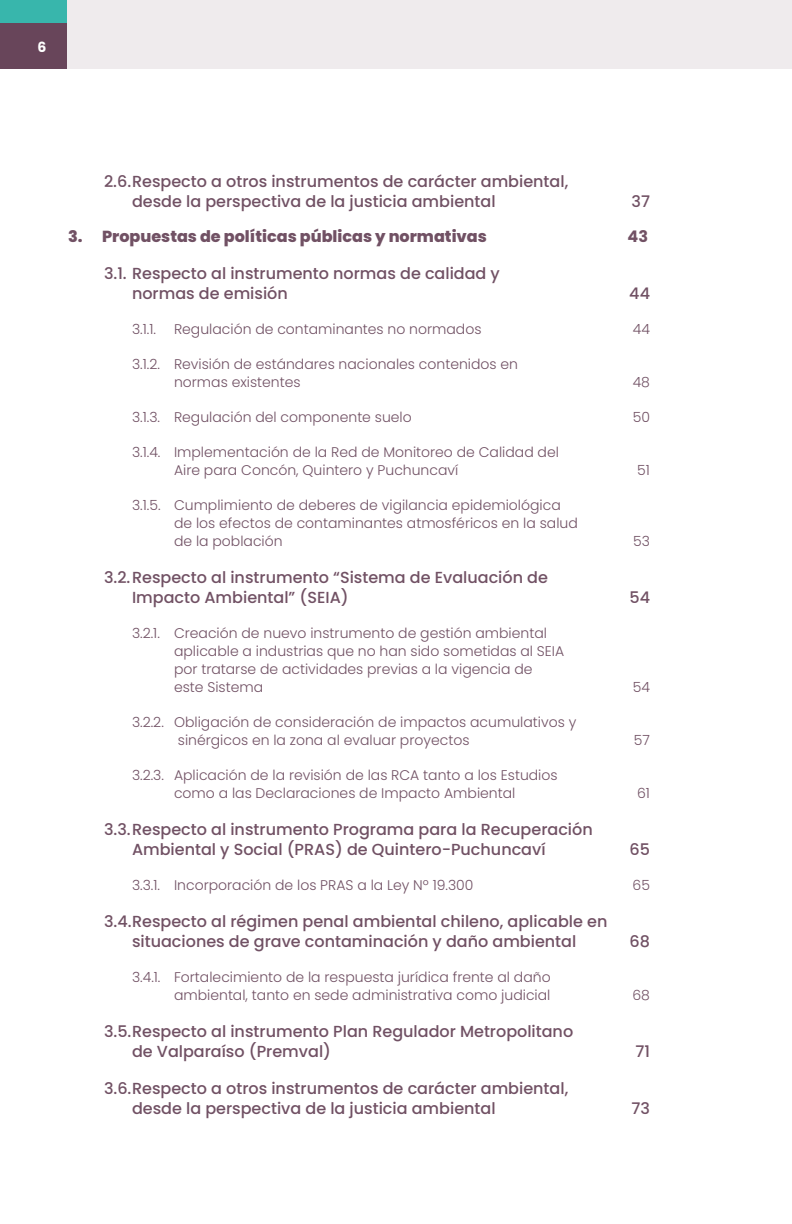
<style>
.page{position:relative;width:792px;height:1224px;background:#fff}
.page>*{position:absolute;margin:0;border:0;box-sizing:border-box;transform-origin:0 0}
.t1{font:500 16px/20px "Poppins";color:#715164}
.t2{font:800 16px "Poppins";color:#715164}
.t3{font:700 16px "Poppins";color:#715164}
.t4{font:300 14px/18px "Poppins";color:#715164}
.t5{font:700 14px "Poppins";color:#fff}
</style>
<div class="page">
<div style="left:0;top:0;width:792px;height:69px;background:#efebed"></div>
<div style="left:0;top:0;width:67px;height:69px;background:#68455a"></div>
<div style="left:0;top:0;width:67px;height:23px;background:#38b6ac"></div>
<p class="t5" style="left:37px;top:39px;width:10px">6</p>
<p class="t1" style="left:132px;top:171px;width:438px;text-indent:-28px">2.6.Respecto a otros instrumentos de carácter ambiental, desde la perspectiva de la justicia ambiental</p>
<p class="t1" style="left:632px;top:191px;width:20px">37</p>
<p class="t2" style="left:68px;top:227px;width:420px">3. Propuestas de políticas públicas y normativas</p>
<p class="t3" style="left:628px;top:227px;width:22px">43</p>
<p class="t1" style="left:132px;top:263px;width:369px;text-indent:-28px">3.1. Respecto al instrumento normas de calidad y normas de emisión</p>
<p class="t1" style="left:629px;top:283px;width:22px">44</p>
<p class="t4" style="left:132px;top:320px;width:26px">3.1.1.</p>
<p class="t4" style="left:174px;top:320px;width:309px">Regulación de contaminantes no normados</p>
<p class="t4" style="left:633px;top:320px;width:19px">44</p>
<p class="t4" style="left:174px;top:355px;width:346px;text-indent:-42px">3.1.2. Revisión de estándares nacionales contenidos en normas existentes</p>
<p class="t4" style="left:633px;top:373px;width:19px">48</p>
<p class="t4" style="left:132px;top:408px;width:281px">3.1.3. Regulación del componente suelo</p>
<p class="t4" style="left:633px;top:408px;width:19px">50</p>
<p class="t4" style="left:174px;top:443px;width:386px;text-indent:-42px">3.1.4. Implementación de la Red de Monitoreo de Calidad del<br>Aire para Concón, Quintero y Puchuncaví</p>
<p class="t4" style="left:637px;top:461px;width:14px">51</p>
<p class="t4" style="left:174px;top:496px;width:405px;text-indent:-42px">3.1.5. Cumplimiento de deberes de vigilancia epidemiológica de los efectos de contaminantes atmosféricos en la salud de la población</p>
<p class="t1" style="left:132px;top:567px;width:417px;text-indent:-28px">3.2.Respecto al instrumento “Sistema de Evaluación de<br>Impacto Ambiental” (SEIA)</p>
<p class="t4" style="left:174px;top:624px;width:392px;text-indent:-42px">3.2.1. Creación de nuevo instrumento de gestión ambiental aplicable a industrias que no han sido sometidas al SEIA por tratarse de actividades previas a la vigencia de este Sistema</p>
<p class="t4" style="left:178px;top:713px;width:400px;text-indent:-46px">3.2.2. Obligación de consideración de impactos acumulativos y sinérgicos en la zona al evaluar proyectos</p>
<p class="t4" style="left:132px;top:766px;width:427px;text-align:center">3.2.3. Aplicación de la revisión de las RCA tanto a los Estudios como a las Declaraciones de Impacto Ambiental</p>
<p class="t1" style="left:132px;top:819px;width:462px;text-indent:-28px">3.3.Respecto al instrumento Programa para la Recuperación<br>Ambiental y Social (PRAS) de Quintero-Puchuncaví</p>
<p class="t4" style="left:633px;top:532px;width:18px">53</p>
<p class="t1" style="left:629px;top:587px;width:22px">54</p>
<p class="t4" style="left:633px;top:678px;width:19px">54</p>
<p class="t4" style="left:634px;top:731px;width:18px">57</p>
<p class="t4" style="left:637px;top:784px;width:14px">61</p>
<p class="t1" style="left:630px;top:839px;width:22px">65</p>
<p class="t4" style="left:132px;top:876px;width:343px">3.3.1. Incorporación de los PRAS a la Ley Nº 19.300</p>
<p class="t4" style="left:633px;top:876px;width:19px">65</p>
<p class="t1" style="left:104px;top:911px;width:505px;text-align:center">3.4.Respecto al régimen penal ambiental chileno, aplicable en situaciones de grave contaminación y daño ambiental</p>
<p class="t1" style="left:630px;top:931px;width:22px">68</p>
<p class="t4" style="left:132px;top:968px;width:420px;text-align:right">3.4.1. Fortalecimiento de la respuesta jurídica frente al daño ambiental, tanto en sede administrativa como judicial</p>
<p class="t1" style="left:132px;top:1021px;width:443px;text-indent:-28px">3.5.Respecto al instrumento Plan Regulador Metropolitano de Valparaíso (Premval)</p>
<p class="t1" style="left:132px;top:1078px;width:438px;text-indent:-28px">3.6.Respecto a otros instrumentos de carácter ambiental, desde la perspectiva de la justicia ambiental</p>
<p class="t4" style="left:632px;top:986px;width:19px">68</p>
<p class="t1" style="left:635px;top:1041px;width:16px">71</p>
<p class="t1" style="left:632px;top:1098px;width:20px">73</p>
</div>
